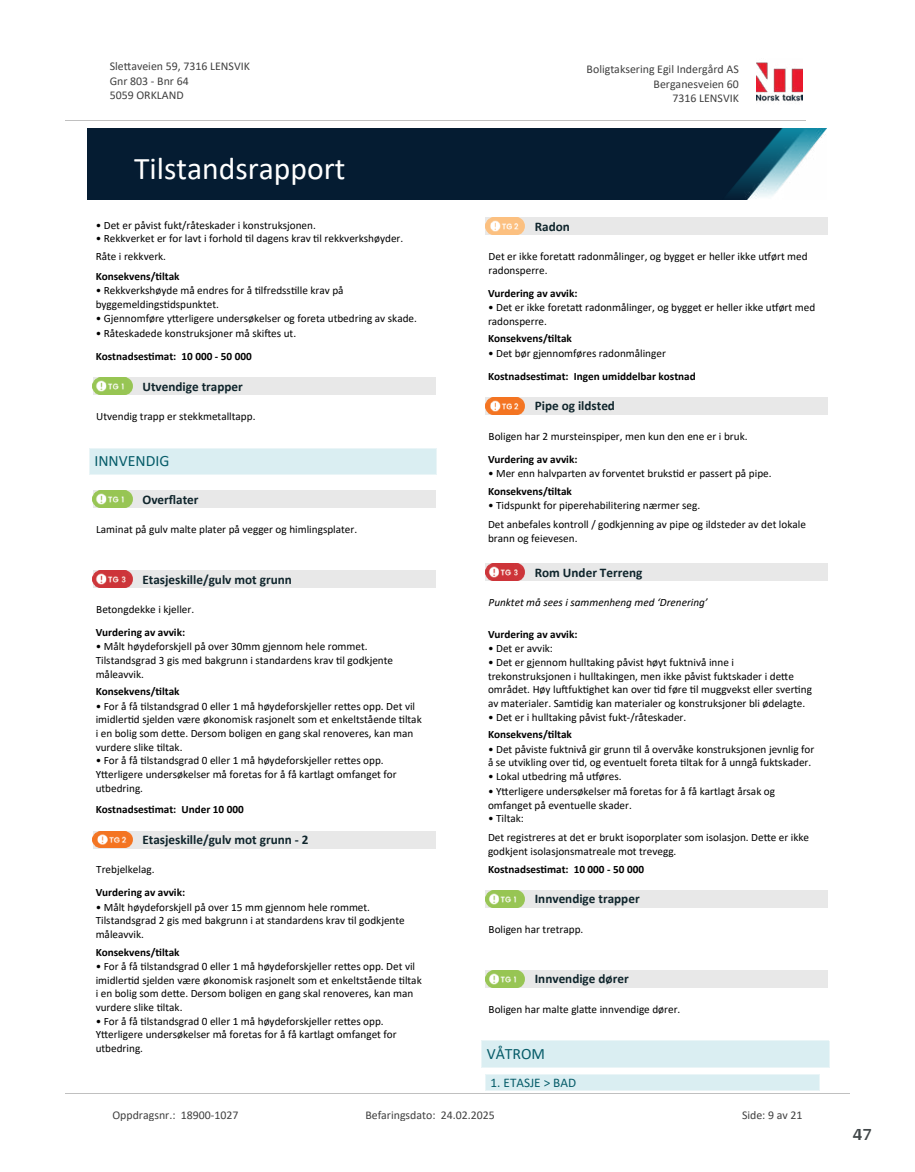
<style>
.page{position:relative;width:915px;height:1172px;background:#fff}
.page>*{position:absolute;margin:0;border:0;box-sizing:border-box;transform-origin:0 0}
.t1{font:31.65px "Calibri";color:#fff}
.t2{font:700 18px "Arya";color:#414749}
.t3{font:15.75px "Calibri";color:#065c69}
.t4{font:700 13.2px "Calibri";color:#0f252c}
.t5{font:13.2px "Calibri";color:#065c69}
.t6{font:11.85px/14.5px "Calibri";color:#404040}
.t7{font:11.25px/13.6px "Calibri";color:#000}
.t8{font:700 11.25px "Calibri";color:#000}
.t9{font:italic 11.25px "Calibri";color:#000}
</style>
<div class="page">
<div style="left:93px;top:377px;width:342px;height:18px;background:#e8e8e8"></div>
<svg style="left:97px;top:377px;width:36px;height:18px"></svg>
<img style="left:93px;top:378px;width:39px;height:16px">
<div style="left:89px;top:448px;width:347px;height:27px;background:#daeef2"></div>
<svg style="left:89px;top:449px;width:1px;height:25px"></svg>
<svg style="left:436px;top:449px;width:1px;height:25px"></svg>
<hr style="left:89px;top:448px;width:348px;height:1px;background:#eaf5f7">
<hr style="left:89px;top:474px;width:348px;height:1px;background:#eaf5f7">
<div style="left:93px;top:491px;width:342px;height:17px;background:#e8e8e8"></div>
<svg style="left:97px;top:495px;width:36px;height:13px"></svg>
<img style="left:93px;top:490px;width:39px;height:17px">
<div style="left:93px;top:571px;width:342px;height:17px;background:#e8e8e8"></div>
<svg style="left:97px;top:575px;width:36px;height:13px"></svg>
<img style="left:93px;top:570px;width:39px;height:17px">
<div style="left:93px;top:831px;width:342px;height:17px;background:#e8e8e8"></div>
<img style="left:93px;top:831px;width:39px;height:17px">
<div style="left:485px;top:218px;width:342px;height:17px;background:#e8e8e8"></div>
<svg style="left:490px;top:222px;width:35px;height:13px"></svg>
<img style="left:485px;top:218px;width:39px;height:16px">
<div style="left:485px;top:397px;width:342px;height:17px;background:#e8e8e8"></div>
<img style="left:485px;top:397px;width:39px;height:17px">
<div style="left:485px;top:563px;width:342px;height:17px;background:#e8e8e8"></div>
<img style="left:485px;top:563px;width:39px;height:17px">
<div style="left:485px;top:890px;width:342px;height:17px;background:#e8e8e8"></div>
<img style="left:485px;top:890px;width:39px;height:17px">
<div style="left:485px;top:970px;width:342px;height:17px;background:#e8e8e8"></div>
<img style="left:485px;top:970px;width:39px;height:17px">
<div style="left:481px;top:1041px;width:347px;height:26px;background:#daeef2"></div>
<svg style="left:481px;top:1042px;width:1px;height:25px"></svg>
<svg style="left:828px;top:1042px;width:1px;height:25px"></svg>
<hr style="left:481px;top:1041px;width:348px;height:1px;background:#eaf5f7">
<hr style="left:481px;top:1067px;width:348px;height:1px;background:#eaf5f7">
<div style="left:485px;top:1074px;width:334px;height:16px;background:#daeef2"></div>
<svg style="left:485px;top:1075px;width:1px;height:15px"></svg>
<svg style="left:819px;top:1074px;width:1px;height:16px"></svg>
<hr style="left:485px;top:1074px;width:334px;height:1px;background:#eaf5f7">
<hr style="left:485px;top:1090px;width:334px;height:1px;background:#eaf5f7">
<img style="left:756px;top:62px;width:46px;height:40px">
<hr style="left:65px;top:120px;width:740px;height:1px;background:#c0c0c0">
<img style="left:88px;top:129px;width:738px;height:71px">
<hr style="left:65px;top:1093px;width:784px;height:1px;background:#c0c0c0">
<p class="t6" style="left:110px;top:59px;width:141px">Sle琀琀aveien 59, 7316 LENSVIK<br>Gnr 803 - Bnr 64<br>5059 ORKLAND</p>
<p class="t6" style="left:586px;top:62px;width:153px">Boligtaksering Egil Indergård AS</p>
<p class="t6" style="left:653px;top:76px;width:87px">Berganesveien 60</p>
<p class="t6" style="left:672px;top:90px;width:68px">7316 LENSVIK</p>
<h1 class="t1" style="left:134px;top:147px;width:213px">Tilstandsrapport</h1>
<p class="t7" style="left:96px;top:218px;width:221px">• Det er påvist fukt/råteskader i konstruksjonen.</p>
<p class="t7" style="left:96px;top:229px;width:309px;line-height:17.5px">• Rekkverket er for lavt i forhold 琀椀l dagens krav 琀椀l rekkverkshøyder.<br>Råte i rekkverk.</p>
<p class="t8" style="left:96px;top:268px;width:85px">Konsekvens/琀椀ltak</p>
<p class="t7" style="left:96px;top:284px;width:249px">• Rekkverkshøyde må endres for å 琀椀lfredss琀椀lle krav på byggemeldings琀椀dspunktet.</p>
<p class="t7" style="left:96px;top:311px;width:322px">• Gjennomføre y琀琀erligere undersøkelser og foreta utbedring av skade.</p>
<p class="t7" style="left:96px;top:326px;width:202px">• Råteskadede konstruksjoner må ski昀琀es ut.</p>
<p class="t8" style="left:96px;top:348px;width:157px">Kostnadses琀椀mat: 10 000 - 50 000</p>
<p class="t4" style="left:142px;top:377px;width:102px">Utvendige trapper</p>
<p class="t7" style="left:96px;top:409px;width:161px">Utvendig trapp er stekkmetalltapp.</p>
<h3 class="t3" style="left:94px;top:450px;width:76px">INNVENDIG</h3>
<p class="t4" style="left:142px;top:490px;width:58px">Over昀氀ater</p>
<p class="t7" style="left:96px;top:522px;width:262px">Laminat på gulv malte plater på vegger og himlingsplater.</p>
<p class="t4" style="left:142px;top:570px;width:151px">Etasjeskille/gulv mot grunn</p>
<p class="t7" style="left:96px;top:602px;width:99px">Betongdekke i kjeller.</p>
<p class="t8" style="left:96px;top:624px;width:91px">Vurdering av avvik:</p>
<p class="t7" style="left:96px;top:639px;width:299px">• Målt høydeforskjell på over 30mm gjennom hele rommet.<br>Tilstandsgrad 3 gis med bakgrunn i standardens krav 琀椀l godkjente måleavvik.</p>
<p class="t8" style="left:96px;top:683px;width:85px">Konsekvens/琀椀ltak</p>
<p class="t7" style="left:96px;top:699px;width:327px">• For å få 琀椀lstandsgrad 0 eller 1 må høydeforskjeller re琀琀es opp. Det vil imidler琀椀d sjelden være økonomisk rasjonelt som et enkeltstående 琀椀ltak i en bolig som de琀琀e. Dersom boligen en gang skal renoveres, kan man vurdere slike 琀椀ltak.</p>
<p class="t7" style="left:96px;top:753px;width:302px">• For å få 琀椀lstandsgrad 0 eller 1 må høydeforskjeller re琀琀es opp.<br>Y琀琀erligere undersøkelser må foretas for å få kartlagt omfanget for utbedring.</p>
<p class="t8" style="left:96px;top:801px;width:149px">Kostnadses琀椀mat: Under 10 000</p>
<p class="t4" style="left:142px;top:830px;width:167px">Etasjeskille/gulv mot grunn - 2</p>
<p class="t7" style="left:96px;top:862px;width:60px">Trebjelkelag.</p>
<p class="t8" style="left:96px;top:884px;width:91px">Vurdering av avvik:</p>
<p class="t7" style="left:96px;top:900px;width:310px">• Målt høydeforskjell på over 15 mm gjennom hele rommet.<br>Tilstandsgrad 2 gis med bakgrunn i at standardens krav 琀椀l godkjente måleavvik.</p>
<p class="t8" style="left:96px;top:944px;width:85px">Konsekvens/琀椀ltak</p>
<p class="t7" style="left:96px;top:959px;width:327px">• For å få 琀椀lstandsgrad 0 eller 1 må høydeforskjeller re琀琀es opp. Det vil imidler琀椀d sjelden være økonomisk rasjonelt som et enkeltstående 琀椀ltak i en bolig som de琀琀e. Dersom boligen en gang skal renoveres, kan man vurdere slike 琀椀ltak.</p>
<p class="t7" style="left:96px;top:1014px;width:302px">• For å få 琀椀lstandsgrad 0 eller 1 må høydeforskjeller re琀琀es opp.<br>Y琀琀erligere undersøkelser må foretas for å få kartlagt omfanget for utbedring.</p>
<p class="t4" style="left:534px;top:217px;width:37px">Radon</p>
<p class="t7" style="left:488px;top:249px;width:320px">Det er ikke foreta琀琀 radonmålinger, og bygget er heller ikke u琀昀ørt med radonsperre.</p>
<p class="t8" style="left:488px;top:285px;width:91px">Vurdering av avvik:</p>
<p class="t7" style="left:488px;top:300px;width:328px">• Det er ikke foreta琀琀 radonmålinger, og bygget er heller ikke u琀昀ørt med radonsperre.</p>
<p class="t8" style="left:488px;top:331px;width:85px">Konsekvens/琀椀ltak</p>
<p class="t7" style="left:488px;top:346px;width:179px">• Det bør gjennomføres radonmålinger</p>
<p class="t8" style="left:488px;top:368px;width:209px">Kostnadses琀椀mat: Ingen umiddelbar kostnad</p>
<p class="t4" style="left:534px;top:397px;width:82px">Pipe og ildsted</p>
<p class="t7" style="left:488px;top:429px;width:260px">Boligen har 2 mursteinspiper, men kun den ene er i bruk.</p>
<p class="t8" style="left:488px;top:451px;width:91px">Vurdering av avvik:</p>
<p class="t7" style="left:488px;top:466px;width:285px">• Mer enn halvparten av forventet bruks琀椀d er passert på pipe.</p>
<p class="t8" style="left:488px;top:483px;width:85px">Konsekvens/琀椀ltak</p>
<p class="t7" style="left:488px;top:495px;width:319px;line-height:19px">• Tidspunkt for piperehabilitering nærmer seg.<br>Det anbefales kontroll / godkjenning av pipe og ildsteder av det lokale</p>
<p class="t7" style="left:488px;top:531px;width:91px">brann og feievesen.</p>
<p class="t4" style="left:534px;top:563px;width:109px">Rom Under Terreng</p>
<p class="t9" style="left:488px;top:594px;width:221px">Punktet må sees i sammenheng med ‘Drenering’</p>
<p class="t8" style="left:488px;top:626px;width:91px">Vurdering av avvik:</p>
<p class="t7" style="left:488px;top:641px;width:66px">• Det er avvik:</p>
<p class="t7" style="left:488px;top:655px;width:325px">• Det er gjennom hulltaking påvist høyt fuktnivå inne i trekonstruksjonen i hulltakingen, men ikke påvist fuktskader i de琀琀e området. Høy lu昀琀fuk琀椀ghet kan over 琀椀d føre 琀椀l muggvekst eller sver琀椀ng av materialer. Sam琀椀dig kan materialer og konstruksjoner bli ødelagte.</p>
<p class="t7" style="left:488px;top:710px;width:200px">• Det er i hulltaking påvist fukt-/råteskader.</p>
<p class="t8" style="left:488px;top:726px;width:85px">Konsekvens/琀椀ltak</p>
<p class="t7" style="left:488px;top:742px;width:328px">• Det påviste fuktnivå gir grunn 琀椀l å overvåke konstruksjonen jevnlig for å se utvikling over 琀椀d, og eventuelt foreta 琀椀ltak for å unngå fuktskader.</p>
<p class="t7" style="left:488px;top:769px;width:135px">• Lokal utbedring må u琀昀øres.</p>
<p class="t7" style="left:488px;top:784px;width:288px">• Y琀琀erligere undersøkelser må foretas for å få kartlagt årsak og omfanget på eventuelle skader.</p>
<p class="t7" style="left:488px;top:809px;width:322px;line-height:19px">• Tiltak:<br>Det registreres at det er brukt isoporplater som isolasjon. De琀琀e er ikke</p>
<p class="t7" style="left:488px;top:844px;width:190px">godkjent isolasjonsmatreale mot trevegg.</p>
<p class="t8" style="left:488px;top:861px;width:157px">Kostnadses琀椀mat: 10 000 - 50 000</p>
<p class="t4" style="left:534px;top:890px;width:106px">Innvendige trapper</p>
<p class="t7" style="left:488px;top:922px;width:96px">Boligen har tretrapp.</p>
<p class="t4" style="left:534px;top:970px;width:95px">Innvendige dører</p>
<p class="t7" style="left:488px;top:1002px;width:193px">Boligen har malte gla琀琀e innvendige dører.</p>
<h3 class="t3" style="left:486px;top:1043px;width:60px">VÅTROM</h3>
<p class="t5" style="left:490px;top:1073px;width:87px">1. ETASJE &gt; BAD</p>
<p class="t6" style="left:112px;top:1107px;width:127px">Oppdragsnr.: 18900-1027</p>
<p class="t6" style="left:365px;top:1107px;width:131px">Befaringsdato: 24.02.2025</p>
<p class="t6" style="left:741px;top:1107px;width:62px">Side: 9 av 21</p>
<h2 class="t2" style="left:852px;top:1123px;width:21px">47</h2>
</div>
